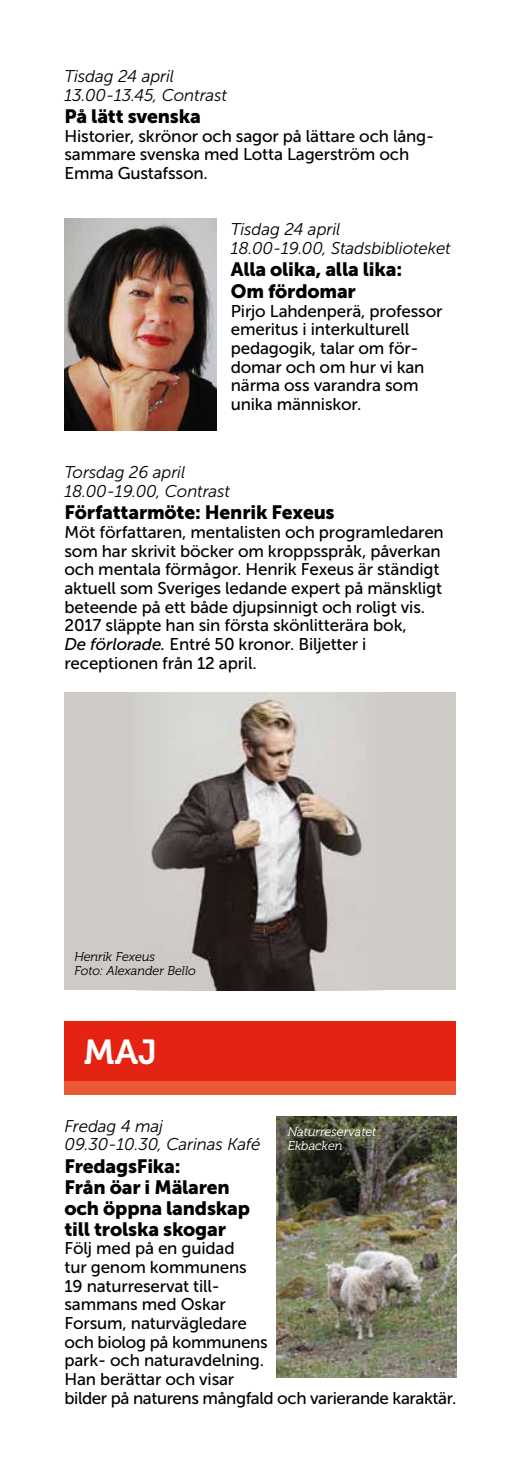
<style>
.page{position:relative;width:521px;height:1474px;background:#fff}
.page>*{position:absolute;margin:0;border:0;box-sizing:border-box;transform-origin:0 0}
.t1{font:34.65px "Museo 700";color:#fff}
.t2{font:19.25px/21px "Museo Sans 900";letter-spacing:-.01em;color:#000}
.t3{font:16.97px/18.7px "Museo Sans 500";letter-spacing:-.01em;color:#000}
.t4{font:italic 16.97px/18.7px "Museo Sans 300";letter-spacing:-.01em;color:#000}
.t5{font:italic 12.78px/14.2px "Museo 300";color:#000}
.t6{font:italic 12.78px/14.2px "Museo 300";color:#fff}
.s1{font-style:italic}
</style>
<div class="page">
<img style="left:64px;top:218px;width:153px;height:212px">
<div style="left:64px;top:692px;width:392px;height:298px;background:#cecbc6"></div>
<img style="left:151px;top:692px;width:215px;height:298px">
<img style="left:277px;top:1116px;width:179px;height:261px">
<div style="left:64px;top:1020px;width:392px;height:62px;background:#e42313"></div>
<div style="left:64px;top:1080px;width:392px;height:14px;background:#eb5a37"></div>
<p class="t4" style="left:64px;top:67px;width:164px">Tisdag 24 april<br>13.00-13.45, Contrast</p>
<p class="t2" style="left:64px;top:106px;width:138px">På lätt svenska</p>
<p class="t3" style="left:64px;top:126px;width:371px">Historier, skrönor och sagor på lättare och lång&shy;sammare svenska med Lotta Lagerström och<br>Emma Gustafsson.</p>
<p class="t4" style="left:231px;top:220px;width:222px">Tisdag 24 april<br>18.00-19.00, Stadsbiblioteket</p>
<p class="t2" style="left:231px;top:258px;width:173px;line-height:22.1px">Alla olika, alla lika:<br>Om fördomar</p>
<p class="t3" style="left:231px;top:301px;width:213px">Pirjo Lahdenperä, professor emeritus i interkulturell pedagogik, talar om för&shy;domar och om hur vi kan närma oss varandra som unika människor.</p>
<p class="t4" style="left:64px;top:463px;width:167px">Torsdag 26 april<br>18.00-19.00, Contrast</p>
<p class="t2" style="left:64px;top:502px;width:272px">Författarmöte: Henrik Fexeus</p>
<p class="t3" style="left:64px;top:522px;width:381px">Möt författaren, mentalisten och programledaren som har skrivit böcker om kroppsspråk, påverkan och mentala förmågor. Henrik Fexeus är ständigt aktuell som Sveriges ledande expert på mänskligt beteende på ett både djupsinnigt och roligt vis.<br>2017 släppte han sin första skönlitterära bok,<br><span class="s1">De förlorade.</span> Entré 50 kronor. Biljetter i receptionen från 12 april.</p>
<p class="t5" style="left:74px;top:949px;width:123px">Henrik Fexeus<br>Foto: Alexander Bello</p>
<h1 class="t1" style="left:84px;top:1032px;width:74px">MAJ</h1>
<p class="t4" style="left:64px;top:1116px;width:198px">Fredag 4 maj<br>09.30-10.30, Carinas Kafé</p>
<p class="t2" style="left:64px;top:1155px;width:187px">FredagsFika:<br>Från öar i Mälaren och öppna landskap till trolska skogar</p>
<p class="t3" style="left:64px;top:1238px;width:393px">Följ med på en guidad<br>tur genom kommunens<br>19 naturreservat till-<br>sammans med Oskar<br>Forsum, naturvägledare<br>och biolog på kommunens<br>park- och naturavdelning.<br>Han berättar och visar<br>bilder på naturens mångfald och varierande karaktär.</p>
<p class="t6" style="left:288px;top:1124px;width:90px">Naturreservatet<br>Ekbacken</p>
</div>
